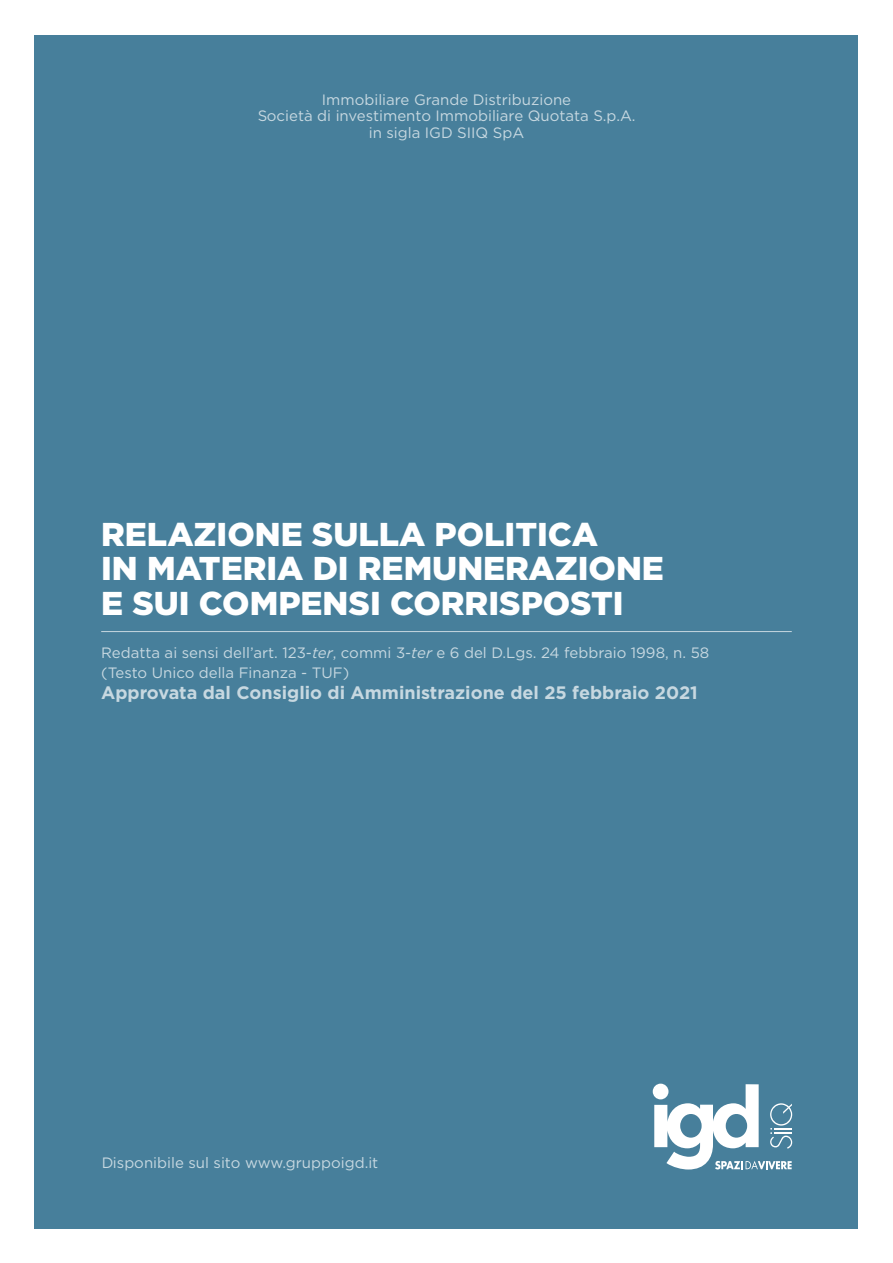
<style>
.page{position:relative;width:893px;height:1263px;background:#fff}
.page>*{position:absolute;margin:0;border:0;box-sizing:border-box;transform-origin:0 0}
.t1{font:900 33px/34.5px "Gotham";color:#fff}
.t2{font:700 18px "Gotham";color:#fff}
.t3{font:15px/16.5px "Gotham";color:#fff}
.s1{font-style:italic}
</style>
<div class="page">
<div style="left:35px;top:35px;width:823px;height:1193px;background:#477f9b"></div>
<div style="left:653px;top:1084px;width:15px;height:15px;background:#fff;border-radius:50%"></div>
<svg style="left:654px;top:1084px;width:138px;height:85px"></svg>
<hr style="left:101px;top:631px;width:691px;height:1px;background:#fff">
<p class="t3" style="left:257px;top:91px;width:380px;text-align:center">Immobiliare Grande Distribuzione<br>Società di investimento Immobiliare Quotata S.p.A. in sigla IGD SIIQ SpA</p>
<h1 class="t1" style="left:101px;top:516px;width:564px">RELAZIONE SULLA POLITICA<br>IN MATERIA DI REMUNERAZIONE<br>E SUI COMPENSI CORRISPOSTI</h1>
<p class="t3" style="left:101px;top:643px;width:610px;line-height:19.5px">Redatta ai sensi dell’art. 123-<span class="s1">ter</span>, commi 3-<span class="s1">ter</span> e 6 del D.Lgs. 24 febbraio 1998, n. 58 (Testo Unico della Finanza - TUF)</p>
<p class="t2" style="left:101px;top:681px;width:598px">Approvata dal Consiglio di Amministrazione del 25 febbraio 2021</p>
<p class="t3" style="left:101px;top:1154px;width:279px">Disponibile sul sito www.gruppoigd.it</p>
</div>
